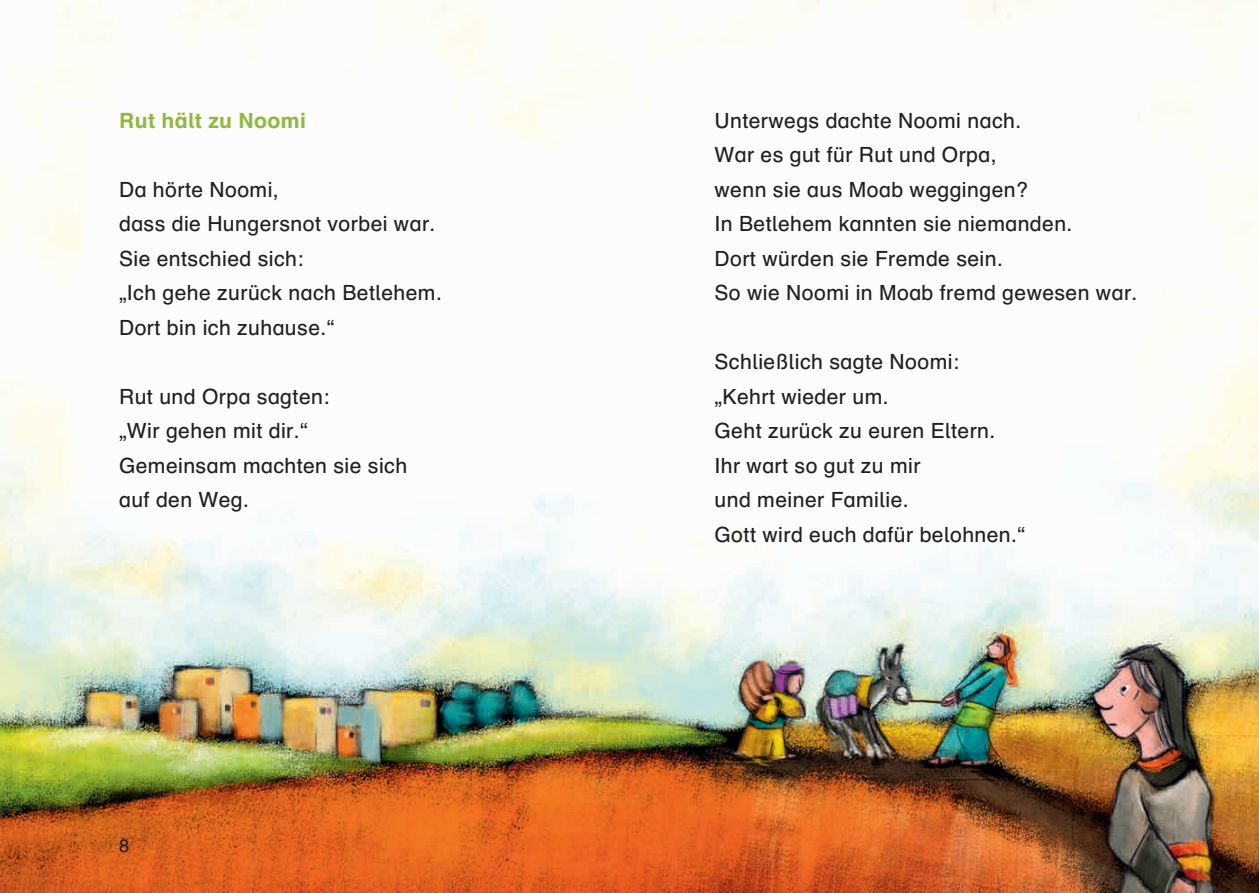
<style>
.page{position:relative;width:1259px;height:893px;background:#fff}
.page>*{position:absolute;margin:0;border:0;box-sizing:border-box;transform-origin:0 0}
.t1{font:21px/34.5px "Schulbuch Nord";letter-spacing:.02em;color:#231f20}
.t2{font:700 21px "Schulbuch Nord";letter-spacing:.02em;color:#94b83d}
.t3{font:18px "Schulbuch Nord";color:#231f20}
</style>
<div class="page">
<img style="left:0;top:0;width:1259px;height:893px">
<p class="t2" style="left:119px;top:107px;width:188px">Rut hält zu Noomi</p>
<p class="t1" style="left:119px;top:171px;width:324px">Da hörte Noomi,<br>dass die Hungersnot vorbei war.<br>Sie entschied sich:<br>„Ich gehe zurück nach Betlehem.<br>Dort bin ich zuhause.“</p>
<p class="t1" style="left:119px;top:378px;width:290px">Rut und Orpa sagten:<br>„Wir gehen mit dir.“<br>Gemeinsam machten sie sich auf den Weg.</p>
<p class="t3" style="left:119px;top:834px;width:12px">8</p>
<p class="t1" style="left:714px;top:102px;width:424px">Unterwegs dachte Noomi nach.<br>War es gut für Rut und Orpa,<br>wenn sie aus Moab weggingen?<br>In Betlehem kannten sie niemanden.<br>Dort würden sie Fremde sein.<br>So wie Noomi in Moab fremd gewesen war.</p>
<p class="t1" style="left:714px;top:344px;width:312px">Schließlich sagte Noomi:<br>„Kehrt wieder um.<br>Geht zurück zu euren Eltern.<br>Ihr wart so gut zu mir<br>und meiner Familie.<br>Gott wird euch dafür belohnen.“</p>
</div>
